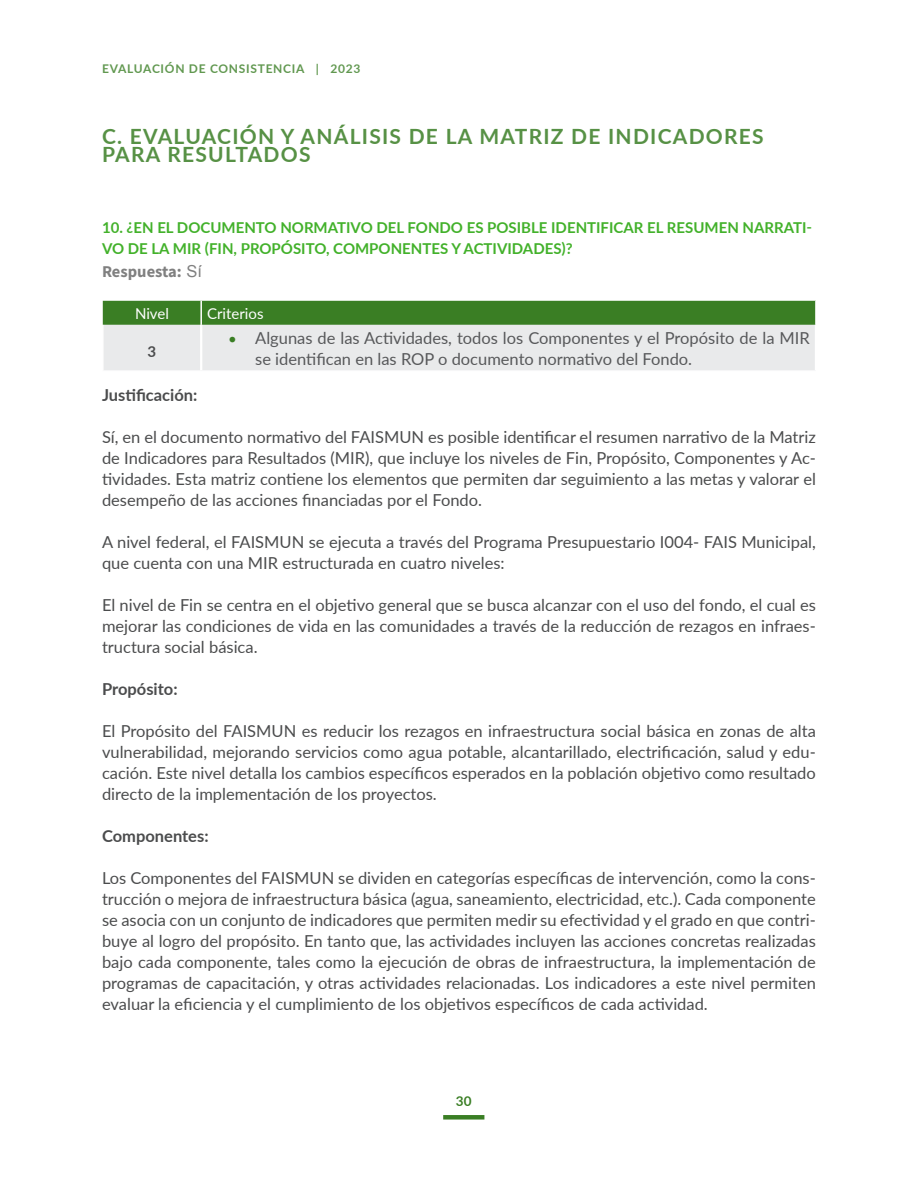
<style>
.page{position:relative;width:918px;height:1188px;background:#fff}
.page>*{position:absolute;margin:0;border:0;box-sizing:border-box;transform-origin:0 0}
.Subtitulo2{font:700 21px/18px "Lato";letter-spacing:.06em;color:#579145}
.Txt_1{font:16.5px/21px "Lato";color:#4b4c4d;text-align:justify}
.t1{font:16.5px/21px "Lato";color:#57585a}
.Txt_1-2{font:700 16.5px "Lato";color:#4b4c4d}
.t2{font:700 16.5px "Source Sans Pro";color:#808080}
.Subtitulo5{font:700 15px/21px "Lato";color:#42b12a}
.CuadroTXT2{font:15px "Lato";color:#fff}
.CuadroTXT{font:700 15px "Lato";color:#4b4c4d}
.t3{font:700 13.5px "Lato";color:#3a7e24}
.t4{font:700 12px "Lato";letter-spacing:.06em;color:#619850}
.s1{font-family:"Arial";font-weight:400}
.s2{font-size:15px;color:#3a7e24}
</style>
<div class="page">
<div style="left:443px;top:1115px;width:41px;height:5px;background:#3a7e24"></div>
<svg style="left:103px;top:301px;width:712px;height:69px;background:#acc4a6"></svg>
<hr style="left:200px;top:301px;width:2px;height:24px;background:#fff">
<hr style="left:200px;top:325px;width:2px;height:45px;background:#fff">
<hr style="left:102px;top:325px;width:2px;height:45px;background:#fff">
<p class="t4" style="left:102px;top:60px;width:260px">EVALUACIÓN DE CONSISTENCIA | 2023</p>
<p class="Subtitulo2" style="left:102px;top:127px;width:663px">C. EVALUACIÓN Y ANÁLISIS DE LA MATRIZ DE INDICADORES<br>PARA RESULTADOS</p>
<p class="Subtitulo5" style="left:102px;top:216px;width:712px">10. ¿EN EL DOCUMENTO NORMATIVO DEL FONDO ES POSIBLE IDENTIFICAR EL RESUMEN NARRATI-<br>VO DE LA MIR (FIN, PROPÓSITO, COMPONENTES Y ACTIVIDADES)?</p>
<p class="t2" style="left:102px;top:260px;width:101px">Respuesta: <span class="s1">Sí</span></p>
<p class="CuadroTXT2" style="left:135px;top:303px;width:35px">Nivel</p>
<p class="CuadroTXT2" style="left:207px;top:303px;width:58px">Criterios</p>
<p class="CuadroTXT" style="left:148px;top:340px;width:10px">3</p>
<p class="t1" style="left:255px;top:327px;width:556px;text-indent:-27px"><span class="s2">•</span> Algunas de las Actividades, todos los Componentes y el Propósito de la MIR se identifican en las ROP o documento normativo del Fondo.</p>
<p class="Txt_1-2" style="left:102px;top:382px;width:97px">Justificación:</p>
<p class="Txt_1" style="left:102px;top:425px;width:715px">Sí, en el documento normativo del FAISMUN es posible identificar el resumen narrativo de la Matriz de Indicadores para Resultados (MIR), que incluye los niveles de Fin, Propósito, Componentes y Ac&shy;tividades. Esta matriz contiene los elementos que permiten dar seguimiento a las metas y valorar el desempeño de las acciones financiadas por el Fondo.</p>
<p class="Txt_1" style="left:102px;top:530px;width:715px">A nivel federal, el FAISMUN se ejecuta a través del Programa Presupuestario I004- FAIS Municipal, que cuenta con una MIR estructurada en cuatro niveles:</p>
<p class="Txt_1" style="left:102px;top:593px;width:715px">El nivel de Fin se centra en el objetivo general que se busca alcanzar con el uso del fondo, el cual es mejorar las condiciones de vida en las comunidades a través de la reducción de rezagos en infraes&shy;tructura social básica.</p>
<p class="Txt_1-2" style="left:102px;top:676px;width:77px">Propósito:</p>
<p class="Txt_1" style="left:102px;top:719px;width:715px">El Propósito del FAISMUN es reducir los rezagos en infraestructura social básica en zonas de alta vulnerabilidad, mejorando servicios como agua potable, alcantarillado, electrificación, salud y edu&shy;cación. Este nivel detalla los cambios específicos esperados en la población objetivo como resultado directo de la implementación de los proyectos.</p>
<p class="Txt_1-2" style="left:102px;top:823px;width:108px">Componentes:</p>
<p class="Txt_1" style="left:102px;top:866px;width:715px">Los Componentes del FAISMUN se dividen en categorías específicas de intervención, como la cons&shy;trucción o mejora de infraestructura básica (agua, saneamiento, electricidad, etc.). Cada componente se asocia con un conjunto de indicadores que permiten medir su efectividad y el grado en que contri&shy;buye al logro del propósito. En tanto que, las actividades incluyen las acciones concretas realizadas bajo cada componente, tales como la ejecución de obras de infraestructura, la implementación de programas de capacitación, y otras actividades relacionadas. Los indicadores a este nivel permiten evaluar la eficiencia y el cumplimiento de los objetivos específicos de cada actividad.</p>
<p class="t3" style="left:456px;top:1091px;width:17px">30</p>
</div>
